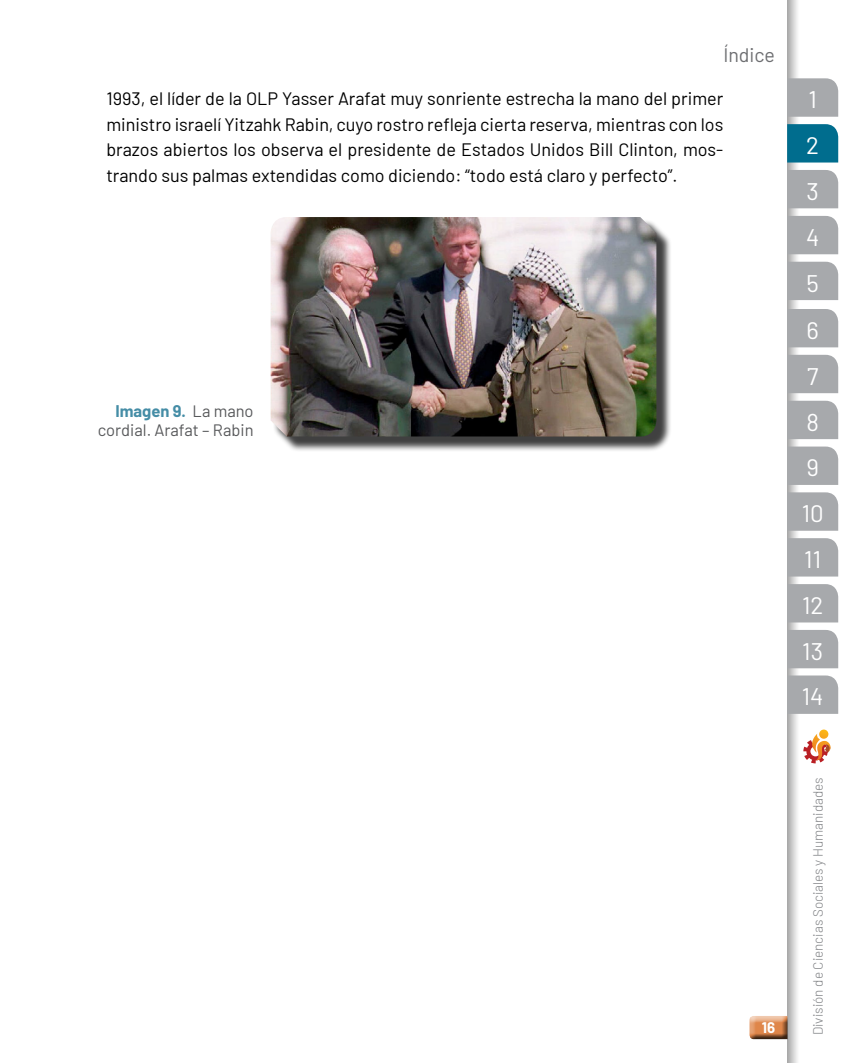
<style>
.page{position:relative;width:851px;height:1063px;background:#fff}
.page>*{position:absolute;margin:0;border:0;box-sizing:border-box;transform-origin:0 0}
.t1{font:24px/45.8px "Barlow";color:#fff}
.t2{font:19.5px "Barlow";color:#6d6e71}
.t3{font:18px/25.5px "Barlow";color:#000;text-align:justify}
.t4{font:16.5px/19.5px "Barlow";color:#58595b;text-align:right}
.t5{font:700 15px "Barlow";color:#fff}
.t6{font:300 13.5px "Barlow";color:#808285}
.s1{font-weight:700;color:#458da6}
</style>
<div class="page">
<div style="left:774px;top:0;width:76px;height:1063px;background:#000;opacity:.75"></div>
<div style="left:742px;top:1009px;width:50px;height:31px;background:#fff"></div>
<div style="left:744px;top:1012px;width:50px;height:28px;background:#000;opacity:.75"></div>
<div style="left:787px;top:78px;width:51px;height:39px;background:#a7a9ac"></div>
<svg style="left:787px;top:124px;width:51px;height:39px;background:#087191"></svg>
<div style="left:787px;top:309px;width:51px;height:38px;background:#a7a9ac"></div>
<div style="left:787px;top:492px;width:51px;height:39px;background:#a7a9ac"></div>
<div style="left:787px;top:216px;width:51px;height:38px;background:#a7a9ac"></div>
<div style="left:787px;top:401px;width:51px;height:38px;background:#a7a9ac"></div>
<div style="left:787px;top:584px;width:51px;height:38px;background:#a7a9ac"></div>
<div style="left:787px;top:170px;width:51px;height:38px;background:#a7a9ac"></div>
<div style="left:787px;top:355px;width:51px;height:38px;background:#a7a9ac"></div>
<div style="left:787px;top:538px;width:51px;height:39px;background:#a7a9ac"></div>
<div style="left:787px;top:262px;width:51px;height:38px;background:#a7a9ac"></div>
<div style="left:787px;top:447px;width:51px;height:38px;background:#a7a9ac"></div>
<div style="left:787px;top:630px;width:51px;height:38px;background:#a7a9ac"></div>
<div style="left:787px;top:676px;width:51px;height:38px;background:#a7a9ac"></div>
<svg style="left:803px;top:730px;width:30px;height:33px"></svg>
<div style="left:272px;top:219px;width:399px;height:233px;background:#000;opacity:.75"></div>
<img style="left:270px;top:217px;width:386px;height:219px">
<p class="t2" style="left:723px;top:40px;width:53px">Índice</p>
<p class="t3" style="left:106px;top:84px;width:618px">1993, el líder de la OLP Yasser Arafat muy sonriente estrecha la mano del primer ministro israelí Yitzahk Rabin, cuyo rostro refleja cierta reserva, mientras con los brazos abiertos los observa el presidente de Estados Unidos Bill Clinton, mos&shy;trando sus palmas extendidas como diciendo: “todo está claro y perfecto”.</p>
<p class="t4" style="left:98px;top:400px;width:157px"><span class="s1">Imagen 9.</span> La mano cordial. Arafat – Rabin</p>
<h1 class="t1" style="left:806px;top:75px;width:14px">1<br>2</h1>
<h1 class="t1" style="left:806px;top:167px;width:14px">3</h1>
<h1 class="t1" style="left:806px;top:212px;width:15px">4</h1>
<h1 class="t1" style="left:806px;top:258px;width:14px">5</h1>
<h1 class="t1" style="left:806px;top:306px;width:14px">6</h1>
<h1 class="t1" style="left:806px;top:351px;width:13px">7</h1>
<h1 class="t1" style="left:806px;top:397px;width:14px">8</h1>
<h1 class="t1" style="left:806px;top:443px;width:14px">9</h1>
<h1 class="t1" style="left:801px;top:489px;width:23px">10</h1>
<h1 class="t1" style="left:804px;top:535px;width:18px">11</h1>
<h1 class="t1" style="left:801px;top:581px;width:23px">12</h1>
<h1 class="t1" style="left:801px;top:627px;width:23px">13<br>14</h1>
<p class="t5" style="left:761px;top:1017px;width:15px">16</p>
<p class="t6" style="left:808px;top:1035px;width:260px;rotate:-90deg">División de Ciencias Sociales y Humanidades</p>
</div>
